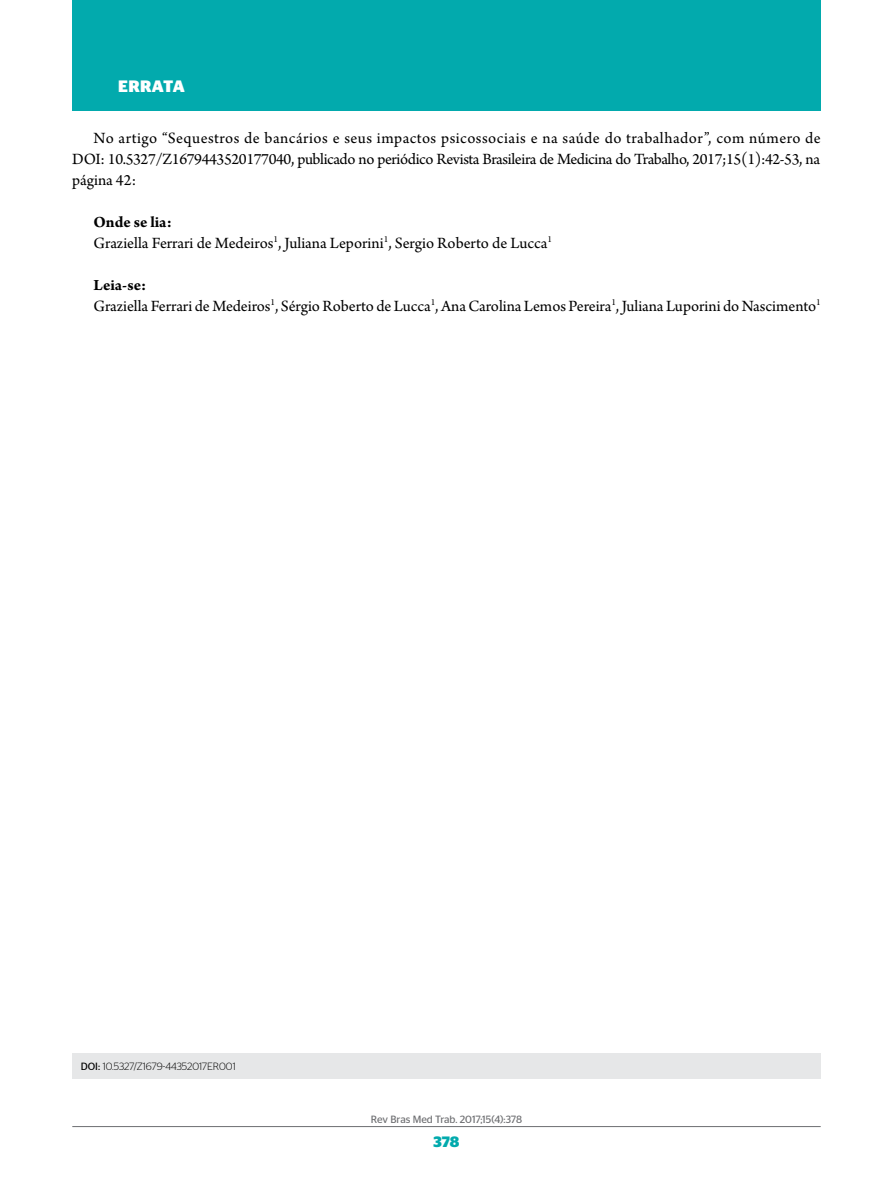
<style>
.page{position:relative;width:893px;height:1191px;background:#fff}
.page>*{position:absolute;margin:0;border:0;box-sizing:border-box;transform-origin:0 0}
.t1{font:16.5px/21px "Arno Pro";letter-spacing:-.005em;color:#000}
.t2{font:700 16.5px "Stag Sans";letter-spacing:.02em;color:#fff}
.t3{font:700 15px "Stag Sans";color:#02aaad}
.t4{font:300 10.5px "Stag Sans";color:#000}
.t5{font:10.5px "Stag Sans";letter-spacing:-.005em;color:#6d6e71}
.s1{font-weight:700}
.s2{font-weight:400}
</style>
<div class="page">
<hr style="left:72px;top:1126px;width:749px;height:1px;background:#6d6e71">
<div style="left:72px;top:0;width:749px;height:111px;background:#02aaad"></div>
<div style="left:72px;top:1053px;width:749px;height:25px;background:#e6e7e8"></div>
<p class="t2" style="left:118px;top:76px;width:68px">ERRATA</p>
<p class="t1" style="left:72px;top:128px;width:750px;text-align:justify;text-indent:21px">No artigo “Sequestros de bancários e seus impactos psicossociais e na saúde do trabalhador”, com número de DOI: 10.5327/Z1679443520177040, publicado no periódico Revista Brasileira de Medicina do Trabalho, 2017;15(1):42-53, na página 42:</p>
<p class="t1" style="left:94px;top:212px;width:460px"><span class="s1">Onde se lia:<br></span>Graziella Ferrari de Medeiros<sup>1</sup>, Juliana Leporini<sup>1</sup>, Sergio Roberto de Lucca<sup>1</sup></p>
<p class="t1" style="left:94px;top:275px;width:729px"><span class="s1">Leia-se:<br></span>Graziella Ferrari de Medeiros<sup>1</sup>, Sérgio Roberto de Lucca<sup>1</sup>, Ana Carolina Lemos Pereira<sup>1</sup>, Juliana Luporini do Nascimento<sup>1</sup></p>
<p class="t4" style="left:81px;top:1060px;width:156px"><span class="s2">DOI:</span> 10.5327/Z1679-44352017ER001</p>
<p class="t5" style="left:371px;top:1113px;width:153px">Rev Bras Med Trab. 2017;15(4):378</p>
<p class="t3" style="left:433px;top:1132px;width:28px">378</p>
</div>
